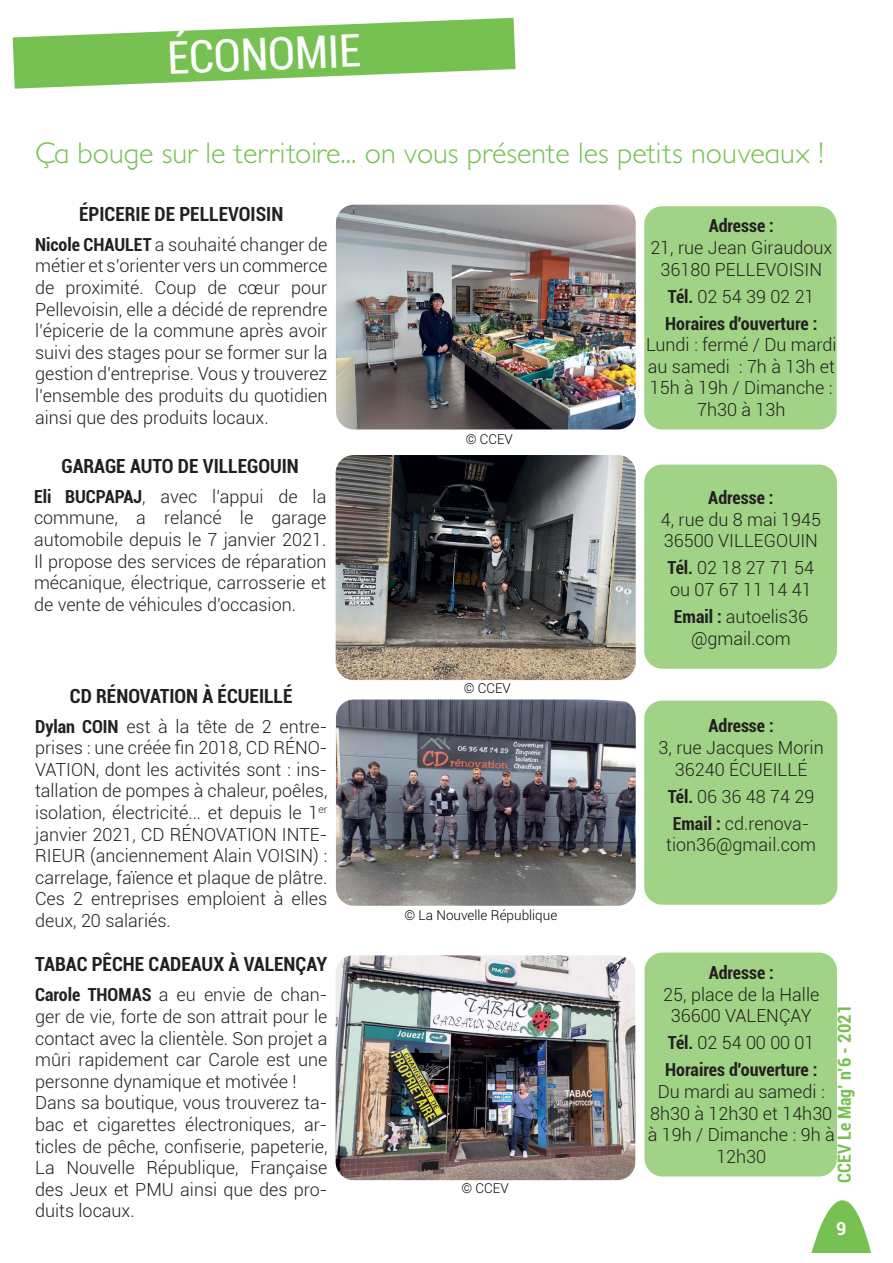
<style>
.page{position:relative;width:893px;height:1263px;background:#fff}
.page>*{position:absolute;margin:0;border:0;box-sizing:border-box;transform-origin:0 0}
.t1{font:condensed 45px "Roboto";color:#fff}
.t2{font:300 30px "Petita";color:#77c150}
.t3{font:700 condensed 19.5px "Roboto";color:#231f20}
.t4{font:300 18px/21.6px "Roboto";color:#231f20;text-align:center}
.t5{font:700 condensed 18px/27px "Roboto";color:#231f20}
.t6{font:700 condensed 18px "Roboto";color:#77c152}
.t7{font:700 18px "Roboto";color:#fff}
.t8{font:300 13.5px "Roboto";color:#000001}
.s1{font-weight:700;font-stretch:condensed}
.s2{font-weight:300;font-stretch:normal}
</style>
<div class="page">
<svg style="left:13px;top:18px;width:502px;height:71px"></svg>
<svg style="left:812px;top:1162px;width:59px;height:91px"></svg>
<div style="left:644px;top:206px;width:193px;height:223px;background:#a0d385;border-radius:18px"></div>
<div style="left:644px;top:465px;width:193px;height:204px;background:#a0d385;border-radius:18px"></div>
<div style="left:644px;top:701px;width:193px;height:204px;background:#a0d385;border-radius:18px"></div>
<div style="left:644px;top:952px;width:193px;height:224px;background:#a0d385;border-radius:18px"></div>
<img style="left:336px;top:455px;width:300px;height:225px">
<img style="left:336px;top:699px;width:300px;height:207px">
<img style="left:336px;top:955px;width:299px;height:225px">
<img style="left:336px;top:205px;width:300px;height:224px">
<h1 class="t1" style="left:166px;top:26px;width:195px;rotate:-2deg">ÉCONOMIE</h1>
<h2 class="t2" style="left:35px;top:135px;width:790px">Ça bouge sur le territoire... on vous présente les petits nouveaux !</h2>
<p class="t3" style="left:79px;top:200px;width:206px">ÉPICERIE DE PELLEVOISIN</p>
<p class="t4" style="left:35px;top:233px;width:294px;text-align:justify"><span class="s1">Nicole CHAULET</span> a souhaité changer de métier et s’orienter vers un commerce de proximité. Coup de cœur pour Pellevoisin, elle a décidé de reprendre l’épicerie de la commune après avoir suivi des stages pour se former sur la gestion d’entreprise. Vous y trouverez l’ensemble des produits du quotidien ainsi que des produits locaux.</p>
<p class="t3" style="left:61px;top:452px;width:239px">GARAGE AUTO DE VILLEGOUIN</p>
<p class="t4" style="left:34px;top:485px;width:294px;text-align:justify"><span class="s1">Eli BUCPAPAJ</span>, avec l'appui de la commune, a relancé le garage automobile depuis le 7 janvier 2021.<br>Il propose des services de réparation mécanique, électrique, carrosserie et de vente de véhicules d'occasion.</p>
<p class="t5" style="left:709px;top:212px;width:67px">Adresse :</p>
<p class="t4" style="left:650px;top:236px;width:183px">21, rue Jean Giraudoux<br>36180 PELLEVOISIN</p>
<p class="t5" style="left:665px;top:282px;width:154px">Tél. <span class="s2">02 54 39 02 21<br></span>Horaires d'ouverture :</p>
<p class="t4" style="left:646px;top:333px;width:192px">Lundi : fermé / Du mardi au samedi : 7h à 13h et<br>15h à 19h / Dimanche :<br>7h30 à 13h</p>
<p class="t8" style="left:466px;top:430px;width:49px">© CCEV</p>
<p class="t5" style="left:708px;top:484px;width:67px">Adresse :</p>
<p class="t4" style="left:661px;top:508px;width:162px;text-align:left">4, rue du 8 mai 1945<br>36500 VILLEGOUIN</p>
<p class="t4" style="left:668px;top:557px;width:148px;text-align:left"><span class="s1">Tél.</span> 02 18 27 71 54 ou 07 67 11 14 41</p>
<p class="t4" style="left:674px;top:605px;width:136px"><span class="s1">Email :</span> autoelis36 @gmail.com</p>
<p class="t3" style="left:70px;top:682px;width:224px">CD RÉNOVATION À ÉCUEILLÉ</p>
<p class="t4" style="left:35px;top:715px;width:294px;text-align:justify"><span class="s1">Dylan COIN</span> est à la tête de 2 entre&shy;prises : une créée fin 2018, CD RÉNO-VATION, dont les activités sont : ins&shy;tallation de pompes à chaleur, poêles, isolation, électricité... et depuis le 1<sup>er </sup>janvier 2021, CD RÉNOVATION INTE-RIEUR (anciennement Alain VOISIN) : carrelage, faïence et plaque de plâtre.<br>Ces 2 entreprises emploient à elles deux, 20 salariés.</p>
<p class="t3" style="left:35px;top:951px;width:293px">TABAC PÊCHE CADEAUX À VALENÇAY</p>
<p class="t4" style="left:35px;top:984px;width:294px;text-align:left"><span class="s1">Carole THOMAS</span> a eu envie de chan&shy;ger de vie, forte de son attrait pour le contact avec la clientèle. Son projet a mûri rapidement car Carole est une personne dynamique et motivée !<br>Dans sa boutique, vous trouverez ta&shy;bac et cigarettes électroniques, ar&shy;ticles de pêche, confiserie, papeterie, La Nouvelle République, Française des Jeux et PMU ainsi que des pro&shy;duits locaux.</p>
<p class="t8" style="left:464px;top:679px;width:49px">© CCEV</p>
<p class="t8" style="left:404px;top:906px;width:154px">© La Nouvelle République</p>
<p class="t8" style="left:462px;top:1179px;width:49px">© CCEV</p>
<p class="t5" style="left:708px;top:712px;width:67px">Adresse :</p>
<p class="t4" style="left:659px;top:736px;width:167px">3, rue Jacques Morin<br>36240 ÉCUEILLÉ</p>
<p class="t4" style="left:668px;top:782px;width:148px;line-height:27px;text-align:left"><span class="s1">Tél.</span> 06 36 48 74 29<br><span class="s1">Email :</span> cd.renova-</p>
<p class="t4" style="left:666px;top:833px;width:151px">tion36@gmail.com</p>
<p class="t5" style="left:709px;top:958px;width:67px">Adresse :</p>
<p class="t4" style="left:663px;top:983px;width:158px">25, place de la Halle<br>36600 VALENÇAY</p>
<p class="t5" style="left:665px;top:1029px;width:154px">Tél. <span class="s2">02 54 00 00 01<br></span>Horaires d'ouverture :</p>
<p class="t4" style="left:648px;top:1080px;width:188px">Du mardi au samedi :<br>8h30 à 12h30 et 14h30 à 19h / Dimanche : 9h à<br>12h30</p>
<p class="t6" style="left:832px;top:1183px;width:179px;rotate:-90deg">CCEV Le Mag’ n’6 - 2021</p>
<p class="t7" style="left:836px;top:1215px;width:12px">9</p>
</div>
